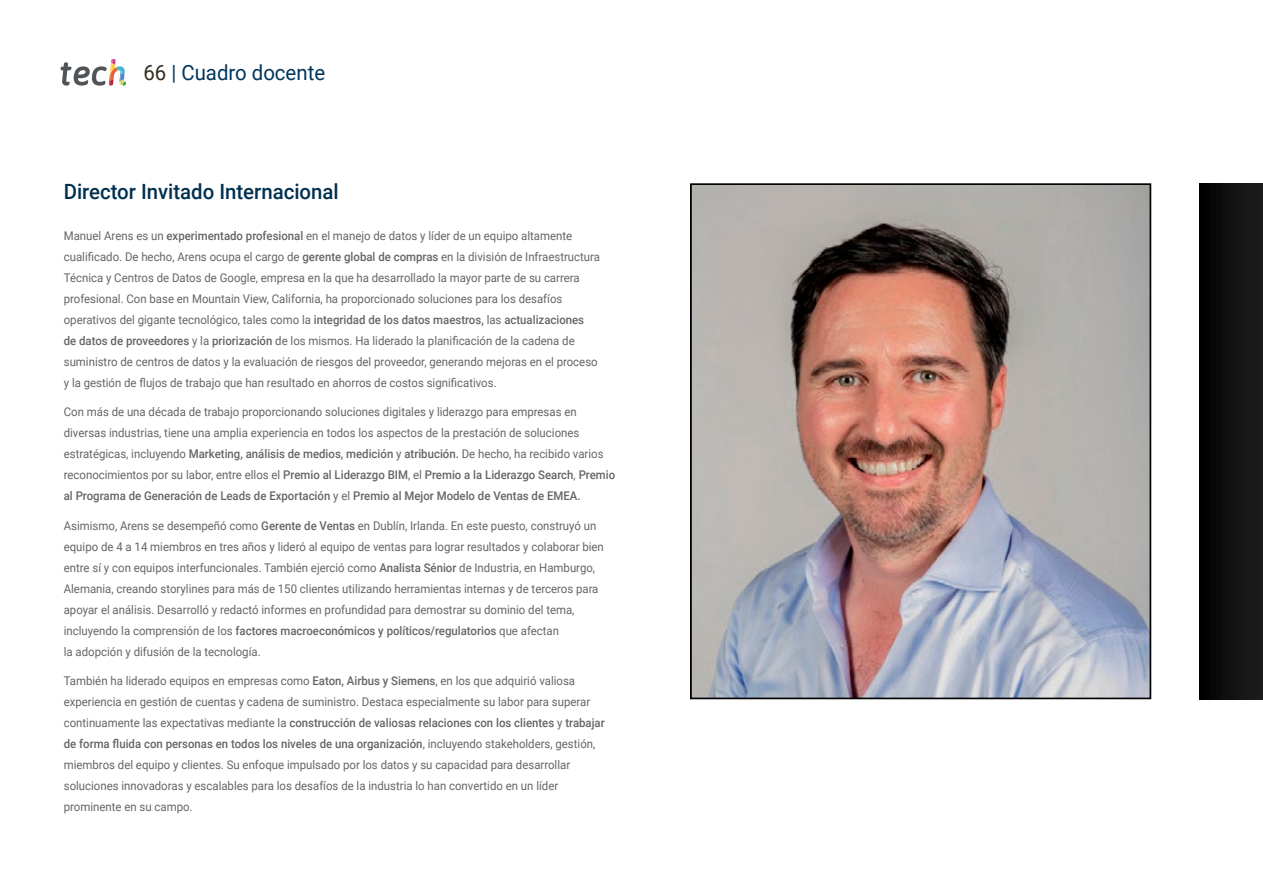
<style>
.page{position:relative;width:1263px;height:893px;background:#fff}
.page>*{position:absolute;margin:0;border:0;box-sizing:border-box;transform-origin:0 0}
.t1{font:500 21px "Roboto";color:#003050}
.t2{font:21px "Roboto";color:#00355c}
.t3{font:12px/21px "Roboto";color:#656565;scale:.95 1}
.s1{color:#312e20}
.s2{font-weight:500}
</style>
<div class="page">
<div style="left:1199px;top:183px;width:64px;height:516px;background:linear-gradient(to right,#000101,#1f1e1e)"></div>
<img style="left:694px;top:187px;width:453px;height:508px">
<div style="left:690px;top:183px;width:461px;height:516px;border:2px solid #000"></div>
<svg style="left:61px;top:59px;width:65px;height:27px"></svg>
<h1 class="t2" style="left:144px;top:57px;width:183px"><span class="s1">66</span> | Cuadro docente</h1>
<h1 class="t1" style="left:64px;top:177px;width:276px">Director Invitado Internacional</h1>
<p class="t3" style="left:64px;top:224px;width:566px">Manuel Arens es un <span class="s2">experimentado profesional</span> en el manejo de datos y líder de un equipo altamente cualificado. De hecho, Arens ocupa el cargo de <span class="s2">gerente global de compras</span> en la división de Infraestructura Técnica y Centros de Datos de Google, empresa en la que ha desarrollado la mayor parte de su carrera profesional. Con base en Mountain View, California, ha proporcionado soluciones para los desafíos operativos del gigante tecnológico, tales como la <span class="s2">integridad de los datos maestros,</span> las <span class="s2">actualizaciones<br>de datos de proveedores</span> y la <span class="s2">priorización</span> de los mismos. Ha liderado la planificación de la cadena de suministro de centros de datos y la evaluación de riesgos del proveedor, generando mejoras en el proceso y la gestión de flujos de trabajo que han resultado en ahorros de costos significativos.</p>
<p class="t3" style="left:64px;top:401px;width:582px">Con más de una década de trabajo proporcionando soluciones digitales y liderazgo para empresas en diversas industrias, tiene una amplia experiencia en todos los aspectos de la prestación de soluciones estratégicas, incluyendo <span class="s2">Marketing, análisis de medios, medición</span> y <span class="s2">atribución.</span> De hecho, ha recibido varios reconocimientos por su labor, entre ellos el <span class="s2">Premio al Liderazgo BIM</span>, el <span class="s2">Premio a la Liderazgo Search</span>, <span class="s2">Premio al Programa de Generación de Leads de Exportación</span> y el <span class="s2">Premio al Mejor Modelo de Ventas de EMEA.</span></p>
<p class="t3" style="left:64px;top:514px;width:570px">Asimismo, Arens se desempeñó como <span class="s2">Gerente de Ventas</span> en Dublín, Irlanda. En este puesto, construyó un equipo de 4 a 14 miembros en tres años y lideró al equipo de ventas para lograr resultados y colaborar bien entre sí y con equipos interfuncionales. También ejerció como <span class="s2">Analista Sénior</span> de Industria, en Hamburgo, Alemania, creando storylines para más de 150 clientes utilizando herramientas internas y de terceros para apoyar el análisis. Desarrolló y redactó informes en profundidad para demostrar su dominio del tema, incluyendo la comprensión de los <span class="s2">factores macroeconómicos y políticos/regulatorios</span> que afectan<br>la adopción y difusión de la tecnología.</p>
<p class="t3" style="left:64px;top:670px;width:571px">También ha liderado equipos en empresas como <span class="s2">Eaton, Airbus y Siemens</span>, en los que adquirió valiosa experiencia en gestión de cuentas y cadena de suministro. Destaca especialmente su labor para superar continuamente las expectativas mediante la <span class="s2">construcción de valiosas relaciones con los clientes</span> y <span class="s2">trabajar de forma fluida con personas en todos los niveles de una organización</span>, incluyendo stakeholders, gestión, miembros del equipo y clientes. Su enfoque impulsado por los datos y su capacidad para desarrollar soluciones innovadoras y escalables para los desafíos de la industria lo han convertido en un líder prominente en su campo.</p>
</div>
